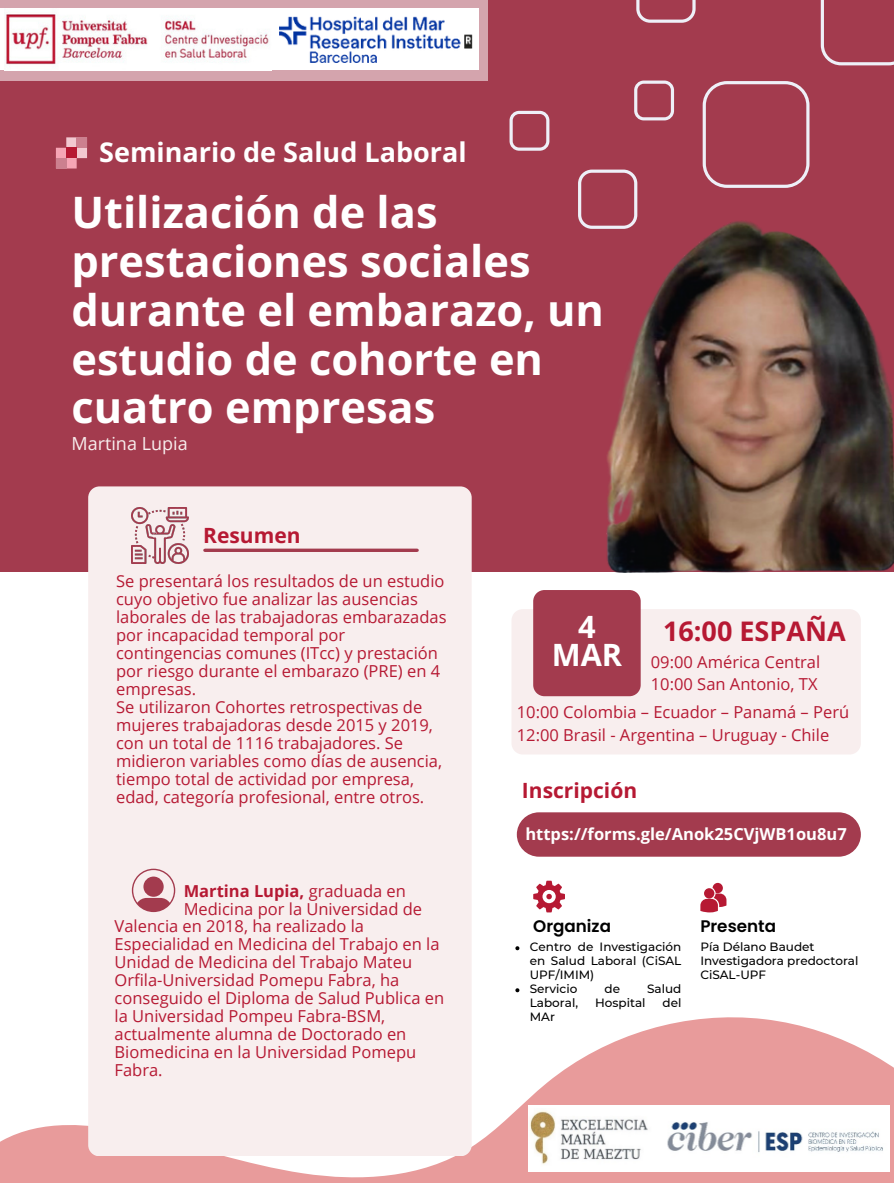
<style>
.page{position:relative;width:894px;height:1183px;background:#fff}
.page>*{position:absolute;margin:0;border:0;box-sizing:border-box;transform-origin:0 0}
.t1{font:700 43.35px/48.8px "Open Sans";color:#fff}
.t2{font:700 30.75px/28.2px "Open Sans";color:#fff;text-align:center}
.t3{font:700 27px "Open Sans";color:#fff}
.t4{font:700 27px "Open Sans";color:#b61933}
.t5{font:700 21px "Open Sans";color:#b61933}
.t6{font:18px "Open Sans";color:#f8eeee}
.t7{font:600 16.8px "Poppins";color:#000}
.t8{font:16.5px/18px "Open Sans";color:#b61933}
.t9{font:700 16.5px "Open Sans";color:#fff}
.t10{font:500 12px/14px "Montserrat";color:#000;text-align:justify}
.s1{font-weight:700}
</style>
<div class="page">
<div style="left:0;top:0;width:893px;height:1182px;background:#a33b4e"></div>
<svg style="left:636px;top:0;width:59px;height:23px"></svg>
<svg style="left:702px;top:81px;width:107px;height:107px"></svg>
<svg style="left:820px;top:0;width:73px;height:65px"></svg>
<svg style="left:634px;top:81px;width:39px;height:39px"></svg>
<svg style="left:578px;top:169px;width:59px;height:60px"></svg>
<svg style="left:509px;top:111px;width:40px;height:40px"></svg>
<div style="left:0;top:572px;width:893px;height:610px;background:#fff"></div>
<svg style="left:0;top:912px;width:893px;height:270px"></svg>
<div style="left:88px;top:486px;width:383px;height:669px;background:#f8eeee;border-radius:11px"></div>
<svg style="left:56px;top:137px;width:31px;height:31px"></svg>
<div style="left:56px;top:158px;width:10px;height:10px;background:#cc808f"></div>
<div style="left:77px;top:137px;width:10px;height:11px;background:#cc808f"></div>
<div style="left:66px;top:148px;width:11px;height:10px;background:#b61933"></div>
<div style="left:512px;top:609px;width:348px;height:145px;background:#f8eeee"></div>
<div style="left:516px;top:812px;width:344px;height:44px;background:#a33b4e;border-radius:22px"></div>
<div style="left:533px;top:590px;width:107px;height:106px;background:#a33b4e"></div>
<img style="left:132px;top:507px;width:56px;height:57px">
<svg style="left:205px;top:548px;width:212px;height:4px"></svg>
<div style="left:0;top:0;width:488px;height:80px;background:#d4a4ad"></div>
<div style="left:0;top:8px;width:478px;height:62px;background:#fff"></div>
<img style="left:5px;top:14px;width:264px;height:51px">
<img style="left:279px;top:17px;width:193px;height:46px">
<svg style="left:132px;top:868px;width:43px;height:44px"></svg>
<svg style="left:533px;top:880px;width:31px;height:32px"></svg>
<svg style="left:700px;top:882px;width:26px;height:30px"></svg>
<img style="left:528px;top:1105px;width:361px;height:66px">
<img style="left:602px;top:196px;width:291px;height:376px">
<svg style="left:515px;top:946px;width:4px;height:4px"></svg>
<svg style="left:515px;top:988px;width:4px;height:4px"></svg>
<p class="t3" style="left:99px;top:133px;width:369px">Seminario de Salud Laboral</p>
<h1 class="t1" style="left:71px;top:187px;width:534px">Utilización de las prestaciones sociales durante el embarazo, un estudio de cohorte en cuatro empresas</h1>
<h5 class="t6" style="left:71px;top:430px;width:118px">Martina Lupia</h5>
<p class="t5" style="left:203px;top:521px;width:99px">Resumen</p>
<p class="t8" style="left:116px;top:571px;width:332px">Se presentará los resultados de un estudio cuyo objetivo fue analizar las ausencias laborales de las trabajadoras embarazadas por incapacidad temporal por contingencias comunes (ITcc) y prestación por riesgo durante el embarazo (PRE) en 4 empresas.</p>
<p class="t8" style="left:116px;top:697px;width:327px">Se utilizaron Cohortes retrospectivas de mujeres trabajadoras desde 2015 y 2019, con un total de 1116 trabajadores. Se midieron variables como días de ausencia, tiempo total de actividad por empresa, edad, categoría profesional, entre otros.</p>
<p class="t2" style="left:551px;top:611px;width:72px">4<br>MAR</p>
<p class="t4" style="left:662px;top:612px;width:184px">16:00 ESPAÑA</p>
<p class="t8" style="left:650px;top:652px;width:171px">09:00 América Central</p>
<h2 class="t8" style="left:650px;top:675px;width:168px">10:00 San Antonio, TX</h2>
<p class="t8" style="left:516px;top:702px;width:334px">10:00 Colombia – Ecuador – Panamá – Perú</p>
<p class="t8" style="left:516px;top:725px;width:314px">12:00 Brasil - Argentina – Uruguay - Chile</p>
<p class="t5" style="left:522px;top:775px;width:117px">Inscripción</p>
<h3 class="t9" style="left:525px;top:822px;width:323px">https://forms.gle/Anok25CVjWB1ou8u7</h3>
<p class="t8" style="left:184px;top:881px;width:240px"><span class="s1">Martina Lupia,</span> graduada en<br>Medicina por la Universidad de</p>
<p class="t8" style="left:114px;top:916px;width:331px">Valencia en 2018, ha realizado la Especialidad en Medicina del Trabajo en la Unidad de Medicina del Trabajo Mateu Orfila-Universidad Pomepu Fabra, ha conseguido el Diploma de Salud Publica en la Universidad Pompeu Fabra-BSM, actualmente alumna de Doctorado en Biomedicina en la Universidad Pomepu Fabra.</p>
<h5 class="t7" style="left:533px;top:914px;width:79px">Organiza</h5>
<h6 class="t7" style="left:700px;top:914px;width:77px">Presenta</h6>
<p class="t10" style="left:529px;top:939px;width:153px">Centro de Investigación en Salud Laboral (CiSAL UPF/IMIM)</p>
<p class="t10" style="left:529px;top:981px;width:49px">Servicio</p>
<p class="t10" style="left:604px;top:981px;width:17px">de</p>
<p class="t10" style="left:647px;top:981px;width:36px">Salud</p>
<p class="t10" style="left:529px;top:995px;width:50px">Laboral,</p>
<p class="t10" style="left:595px;top:995px;width:52px">Hospital</p>
<p class="t10" style="left:662px;top:995px;width:20px">del</p>
<p class="t10" style="left:529px;top:1009px;width:27px">MAr</p>
<p class="t10" style="left:700px;top:939px;width:116px">Pía Délano Baudet</p>
<h6 class="t10" style="left:700px;top:953px;width:159px">Investigadora predoctoral</h6>
<p class="t10" style="left:700px;top:967px;width:67px">CiSAL-UPF</p>
</div>
